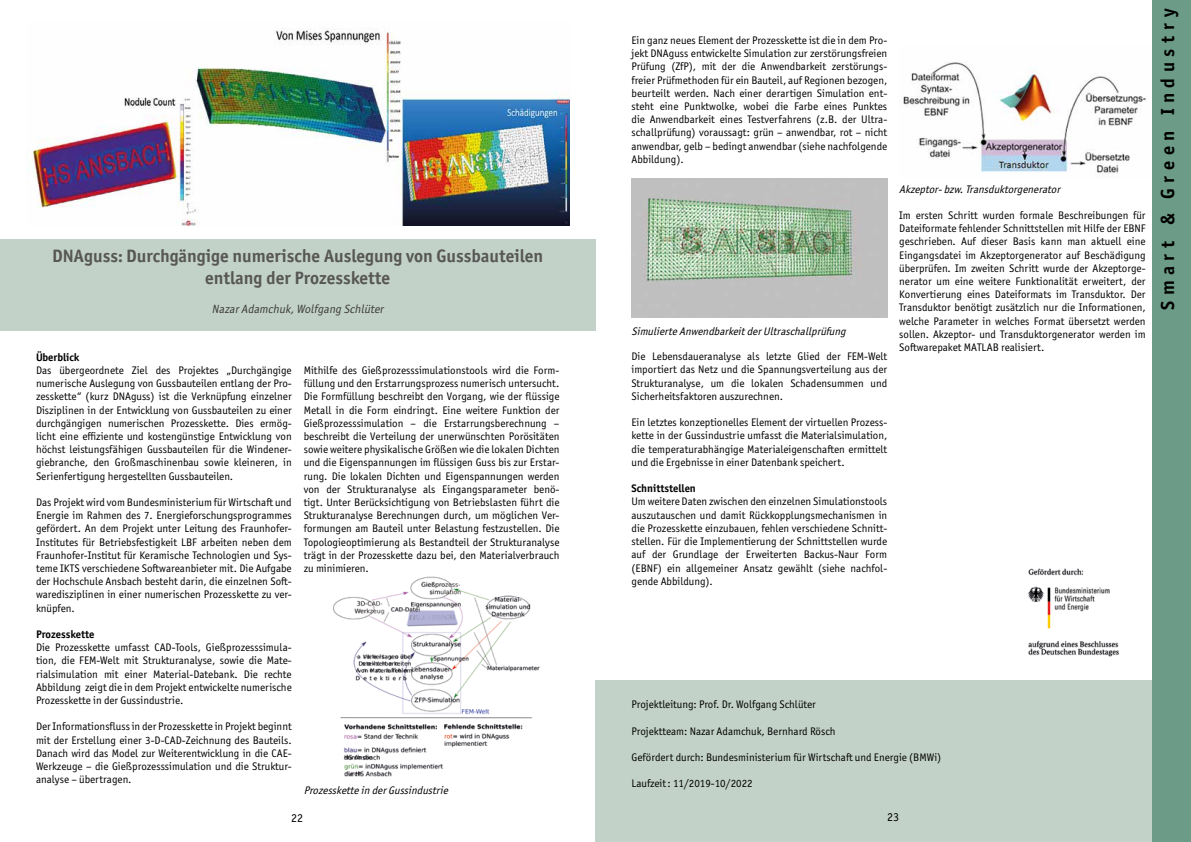
<style>
.page{position:relative;width:1191px;height:842px;background:#fff}
.page>*{position:absolute;margin:0;border:0;box-sizing:border-box;transform-origin:0 0}
.t1{font:700 19px "Officina Sans ITC Pro";letter-spacing:.285em;color:#000}
.t2{font:700 18px/21.6px "Officina Sans ITC Pro";color:#575756;text-align:center}
.t3{font:italic 12px "Officina Sans ITC Pro";color:#3c3c3b}
.t4{font:12px "Officina Sans ITC Pro";color:#000}
.t5{font:11px/13.2px "Officina Sans ITC Pro";color:#000;text-align:justify}
.t6{font:italic 11px "Officina Sans ITC Pro";color:#000}
.t7{font:700 11px "Officina Sans ITC Pro";color:#000}
.s1{font-size:16px}
</style>
<div class="page">
<img style="left:333px;top:576px;width:207px;height:201px">
<div style="left:595px;top:680px;width:596px;height:162px;background:#c3d2c9"></div>
<img style="left:631px;top:178px;width:256px;height:139px">
<img style="left:903px;top:62px;width:244px;height:115px">
<div style="left:1152px;top:0;width:39px;height:842px;background:#6c9b87"></div>
<div style="left:0;top:239px;width:595px;height:92px;background:#c3d2c9"></div>
<img style="left:29px;top:29px;width:540px;height:196px">
<img style="left:1028px;top:568px;width:92px;height:89px">
<h2 class="t2" style="left:52px;top:245px;width:492px">DNAguss<span class="s1">:</span> Durchgängige numerische Auslegung von Gussbauteilen entlang der Prozesskette</h2>
<p class="t3" style="left:212px;top:302px;width:176px">NazarAdamchuk,Wolfgang Schlüter</p>
<p class="t7" style="left:36px;top:350px;width:45px">Überblick</p>
<p class="t5" style="left:36px;top:364px;width:257px">Das übergeordnete Ziel des Projektes „Durchgängige numerische Auslegung von Gussbauteilen entlang der Pro&shy;zesskette“ (kurz DNAguss) ist die Verknüpfung einzelner Disziplinen in der Entwicklung von Gussbauteilen zu einer durchgängigen numerischen Prozesskette. Dies ermög&shy;licht eine effiziente und kostengünstige Entwicklung von höchst leistungsfähigen Gussbauteilen für die Windener&shy;giebranche, den Großmaschinenbau sowie kleineren, in Serienfertigung hergestellten Gussbauteilen.</p>
<p class="t5" style="left:36px;top:496px;width:257px">Das Projekt wird vom Bundesministerium für Wirtschaft und Energie im Rahmen des 7. Energieforschungsprogrammes gefördert. An dem Projekt unter Leitung des Fraunhofer-Institutes für Betriebsfestigkeit LBF arbeiten neben dem Fraunhofer-Institut für Keramische Technologien und Sys&shy;teme IKTS verschiedene Softwareanbieter mit. Die Aufgabe der Hochschule Ansbach besteht darin, die einzelnen Soft&shy;waredisziplinen in einer numerischen Prozesskette zu ver&shy;knüpfen.</p>
<p class="t7" style="left:36px;top:627px;width:60px">Prozesskette</p>
<p class="t5" style="left:36px;top:641px;width:257px">Die Prozesskette umfasst CAD-Tools, Gießprozesssimula&shy;tion, die FEM-Welt mit Strukturanalyse, sowie die Mate&shy;rialsimulation mit einer Material-Datebank. Die rechte Abbildung zeigt die in dem Projekt entwickelte numerische Prozesskette in der Gussindustrie.</p>
<p class="t5" style="left:36px;top:720px;width:257px">Der Informationsfluss in der Prozesskette in Projekt beginnt mit der Erstellung einer 3-D-CAD-Zeichnung des Bauteils.<br>Danach wird das Model zur Weiterentwicklung in die CAE-Werkzeuge – die Gießprozesssimulation und die Struktur&shy;analyse – übertragen.</p>
<p class="t5" style="left:304px;top:364px;width:257px">Mithilfe des Gießprozesssimulationstools wird die Form&shy;füllung und den Erstarrungsprozess numerisch untersucht.<br>Die Formfüllung beschreibt den Vorgang, wie der flüssige Metall in die Form eindringt. Eine weitere Funktion der Gießprozesssimulation – die Erstarrungsberechnung – beschreibt die Verteilung der unerwünschten Porösitäten sowie weitere physikalische Größen wie die lokalen Dichten und die Eigenspannungen im flüssigen Guss bis zur Erstar&shy;rung. Die lokalen Dichten und Eigenspannungen werden von der Strukturanalyse als Eingangsparameter benö&shy;tigt. Unter Berücksichtigung von Betriebslasten führt die Strukturanalyse Berechnungen durch, um möglichen Ver&shy;formungen am Bauteil unter Belastung festzustellen. Die Topologieoptimierung als Bestandteil der Strukturanalyse trägt in der Prozesskette dazu bei, den Materialverbrauch zu minimieren.</p>
<p class="t6" style="left:304px;top:784px;width:149px">Prozesskettein derGussindustrie</p>
<p class="t4" style="left:291px;top:811px;width:13px">22</p>
<p class="t5" style="left:631px;top:34px;width:257px">Ein ganz neues Element der Prozesskette ist die in dem Pro&shy;jekt DNAguss entwickelte Simulation zur zerstörungsfreien Prüfung (ZfP), mit der die Anwendbarkeit zerstörungs&shy;freier Prüfmethoden für ein Bauteil, auf Regionen bezogen, beurteilt werden. Nach einer derartigen Simulation ent&shy;steht eine Punktwolke, wobei die Farbe eines Punktes die Anwendbarkeit eines Testverfahrens (z.B. der Ultra&shy;schallprüfung) voraussagt: grün – anwendbar, rot – nicht anwendbar, gelb – bedingt anwendbar (siehe nachfolgende Abbildung).</p>
<p class="t6" style="left:631px;top:325px;width:218px">SimulierteAnwendbarkeitderUltraschallprüfung</p>
<p class="t5" style="left:631px;top:350px;width:257px">Die Lebensdaueranalyse als letzte Glied der FEM-Welt importiert das Netz und die Spannungsverteilung aus der Strukturanalyse, um die lokalen Schadensummen und Sicherheitsfaktoren auszurechnen.</p>
<p class="t5" style="left:631px;top:416px;width:257px">Ein letztes konzeptionelles Element der virtuellen Prozess&shy;kette in der Gussindustrie umfasst die Materialsimulation, die temperaturabhängige Materialeigenschaften ermittelt und die Ergebnisse in einer Datenbank speichert.</p>
<p class="t7" style="left:631px;top:482px;width:66px">Schnittstellen</p>
<p class="t5" style="left:631px;top:495px;width:257px">Um weitere Daten zwischen den einzelnen Simulationstools auszutauschen und damit Rückkopplungsmechanismen in die Prozesskette einzubauen, fehlen verschiedene Schnitt&shy;stellen. Für die Implementierung der Schnittstellen wurde auf der Grundlage der Erweiterten Backus-Naur Form (EBNF) ein allgemeiner Ansatz gewählt (siehe nachfol&shy;gende Abbildung).</p>
<p class="t6" style="left:899px;top:182px;width:165px">Akzeptor-bzw.Transduktorgenerator</p>
<p class="t5" style="left:899px;top:209px;width:248px">Im ersten Schritt wurden formale Beschreibungen für Dateiformate fehlender Schnittstellen mit Hilfe der EBNF geschrieben. Auf dieser Basis kann man aktuell eine Eingangsdatei im Akzeptorgenerator auf Beschädigung überprüfen. Im zweiten Schritt wurde der Akzeptorge&shy;nerator um eine weitere Funktionalität erweitert, der Konvertierung eines Dateiformats im Transduktor. Der Transduktor benötigt zusätzlich nur die Informationen, welche Parameter in welches Format übersetzt werden sollen. Akzeptor- und Transduktorgenerator werden im Softwarepaket MATLAB realisiert.</p>
<h1 class="t1" style="left:1156px;top:310px;width:303px;rotate:-90deg">Smart &amp; Green Industry</h1>
<p class="t5" style="left:631px;top:698px;width:186px">Projektleitung: Prof. Dr. Wolfgang Schlüter</p>
<p class="t5" style="left:631px;top:724px;width:206px">Projektteam: Nazar Adamchuk, Bernhard Rösch</p>
<p class="t5" style="left:631px;top:751px;width:311px">Gefördert durch: Bundesministerium für Wirtschaft und Energie (BMWi)</p>
<p class="t5" style="left:631px;top:777px;width:123px">Laufzeit: 11/2019-10/2022</p>
<p class="t4" style="left:887px;top:810px;width:13px">23</p>
</div>
